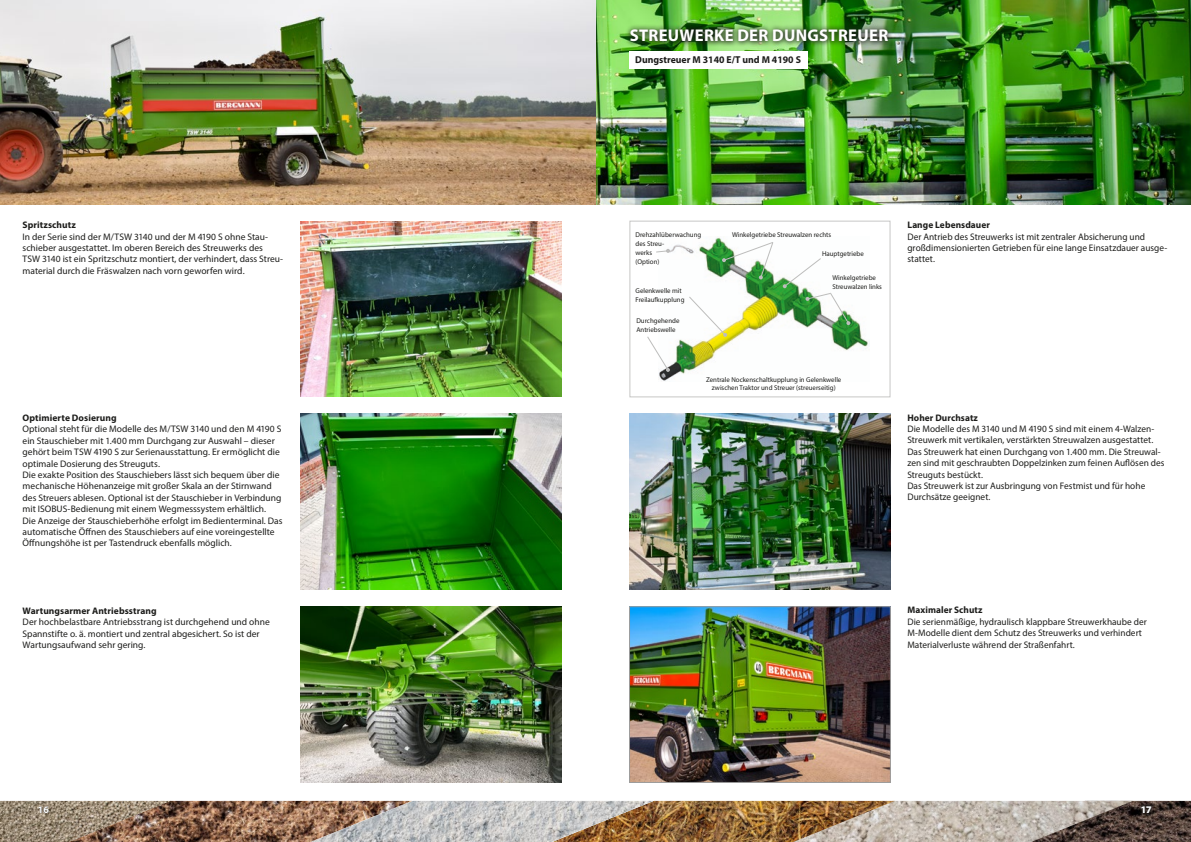
<style>
.page{position:relative;width:1191px;height:842px;background:#fff}
.page>*{position:absolute;margin:0;border:0;box-sizing:border-box;transform-origin:0 0}
.t1{font:700 17px "Myriad Pro";letter-spacing:.02em;color:#fff}
.t2{font:700 10px "Myriad Pro";color:#1d1d1b}
.t3{font:700 10px "Myriad Pro";color:#fff}
.t4{font:9.5px/11.4px "Myriad Pro";letter-spacing:.005em;color:#1d1d1b}
.t5{font:700 9.5px "Myriad Pro";letter-spacing:.01em;color:#1d1d1b}
.t6{font:7px/9px "Myriad Pro";color:#1d1d1b}
</style>
<div class="page">
<img style="left:1133px;top:801px;width:58px;height:41px">
<img style="left:895px;top:801px;width:238px;height:41px">
<img style="left:653px;top:801px;width:242px;height:41px">
<img style="left:412px;top:801px;width:241px;height:41px">
<img style="left:171px;top:801px;width:241px;height:41px">
<img style="left:0;top:801px;width:171px;height:41px">
<svg style="left:39px;top:806px;width:10px;height:7px"></svg>
<img style="left:0;top:0;width:1191px;height:204px">
<img style="left:300px;top:414px;width:261px;height:176px">
<img style="left:300px;top:221px;width:261px;height:176px">
<img style="left:629px;top:414px;width:261px;height:176px">
<img style="left:631px;top:608px;width:257px;height:173px">
<div style="left:629px;top:606px;width:261px;height:177px;border:1px solid #9d9d9d"></div>
<img style="left:300px;top:607px;width:261px;height:176px">
<svg style="left:1139px;top:803px;width:15px;height:13px"></svg>
<div style="left:629px;top:51px;width:179px;height:17px;background:#fff"></div>
<img style="left:659px;top:237px;width:211px;height:144px">
<div style="left:629px;top:221px;width:261px;height:176px;border:1px solid #c7c7c6"></div>
<svg style="left:722px;top:241px;width:52px;height:38px"></svg>
<svg style="left:782px;top:257px;width:68px;height:68px"></svg>
<svg style="left:688px;top:295px;width:39px;height:42px"></svg>
<svg style="left:647px;top:335px;width:23px;height:37px"></svg>
<div style="left:624px;top:24px;width:269px;height:23px;background:#1d1d1b;opacity:.75"></div>
<svg style="left:656px;top:249px;width:14px;height:4px"></svg>
<p class="t5" style="left:23px;top:219px;width:55px">Spritzschutz</p>
<p class="t4" style="left:23px;top:231px;width:262px">In der Serie sind der M/TSW 3140 und der M 4190 S ohne Stau&shy;schieber ausgestattet. Im oberen Bereich des Streuwerks des<br>TSW 3140 ist ein Spritzschutz montiert, der verhindert, dass Streu&shy;material durch die Fräswalzen nach vorn geworfen wird.</p>
<p class="t5" style="left:23px;top:412px;width:96px">Optimierte Dosierung</p>
<p class="t4" style="left:23px;top:423px;width:261px">Optional steht für die Modelle des M/TSW 3140 und den M 4190 S ein Stauschieber mit 1.400 mm Durchgang zur Auswahl – dieser gehört beim TSW 4190 S zur Serienausstattung. Er ermöglicht die optimale Dosierung des Streuguts.<br>Die exakte Position des Stauschiebers lässt sich bequem über die mechanische Höhenanzeige mit großer Skala an der Stirnwand des Streuers ablesen. Optional ist der Stauschieber in Verbindung mit ISOBUS-Bedienung mit einem Wegmesssystem erhältlich.<br>Die Anzeige der Stauschieberhöhe erfolgt im Bedienterminal. Das automatische Öffnen des Stauschiebers auf eine voreingestellte Öffnungshöhe ist per Tastendruck ebenfalls möglich.</p>
<p class="t5" style="left:23px;top:604px;width:136px">Wartungsarmer Antriebsstrang</p>
<p class="t4" style="left:23px;top:616px;width:249px">Der hochbelastbare Antriebsstrang ist durchgehend und ohne<br>Spannstifte o. ä. montiert und zentral abgesichert. So ist der<br>Wartungsaufwand sehr gering.</p>
<p class="t3" style="left:38px;top:803px;width:13px">16</p>
<h1 class="t1" style="left:629px;top:24px;width:260px">STREUWERKE DER DUNGSTREUER</h1>
<p class="t2" style="left:635px;top:53px;width:167px">Dungstreuer M 3140 E/T und M 4190 S</p>
<p class="t6" style="left:635px;top:230px;width:67px">Drehzahlüberwachung des Streu-<br>werks<br>(Option)</p>
<p class="t6" style="left:635px;top:286px;width:50px">Gelenkwelle mit<br>Freilaufkupplung</p>
<p class="t6" style="left:636px;top:316px;width:45px">Durchgehende<br>Antriebswelle</p>
<p class="t6" style="left:732px;top:230px;width:101px">Winkelgetriebe Streuwalzen rechts</p>
<p class="t6" style="left:822px;top:249px;width:43px">Hauptgetriebe</p>
<p class="t6" style="left:832px;top:273px;width:51px">Winkelgetriebe<br>Streuwalzen links</p>
<p class="t6" style="left:706px;top:375px;width:137px;line-height:8px;text-align:center">Zentrale Nockenschaltkupplung in Gelenkwelle zwischen Traktor und Streuer (streuerseitig)</p>
<p class="t5" style="left:907px;top:219px;width:84px">Lange Lebensdauer</p>
<p class="t4" style="left:907px;top:231px;width:261px">Der Antrieb des Streuwerks ist mit zentraler Absicherung und großdimensionierten Getrieben für eine lange Einsatzdauer ausge&shy;stattet.</p>
<p class="t5" style="left:907px;top:411px;width:72px">Hoher Durchsatz</p>
<p class="t4" style="left:907px;top:423px;width:259px">Die Modelle des M 3140 und M 4190 S sind mit einem 4-Walzen-Streuwerk mit vertikalen, verstärkten Streuwalzen ausgestattet.<br>Das Streuwerk hat einen Durchgang von 1.400 mm. Die Streuwal&shy;zen sind mit geschraubten Doppelzinken zum feinen Auflösen des Streuguts bestückt.<br>Das Streuwerk ist zur Ausbringung von Festmist und für hohe Durchsätze geeignet.</p>
<p class="t5" style="left:907px;top:604px;width:77px">Maximaler Schutz</p>
<p class="t4" style="left:907px;top:616px;width:241px">Die serienmäßige, hydraulisch klappbare Streuwerkhaube der<br>M-Modelle dient dem Schutz des Streuwerks und verhindert<br>Materialverluste während der Straßenfahrt.</p>
<p class="t3" style="left:1140px;top:803px;width:13px">17</p>
</div>
